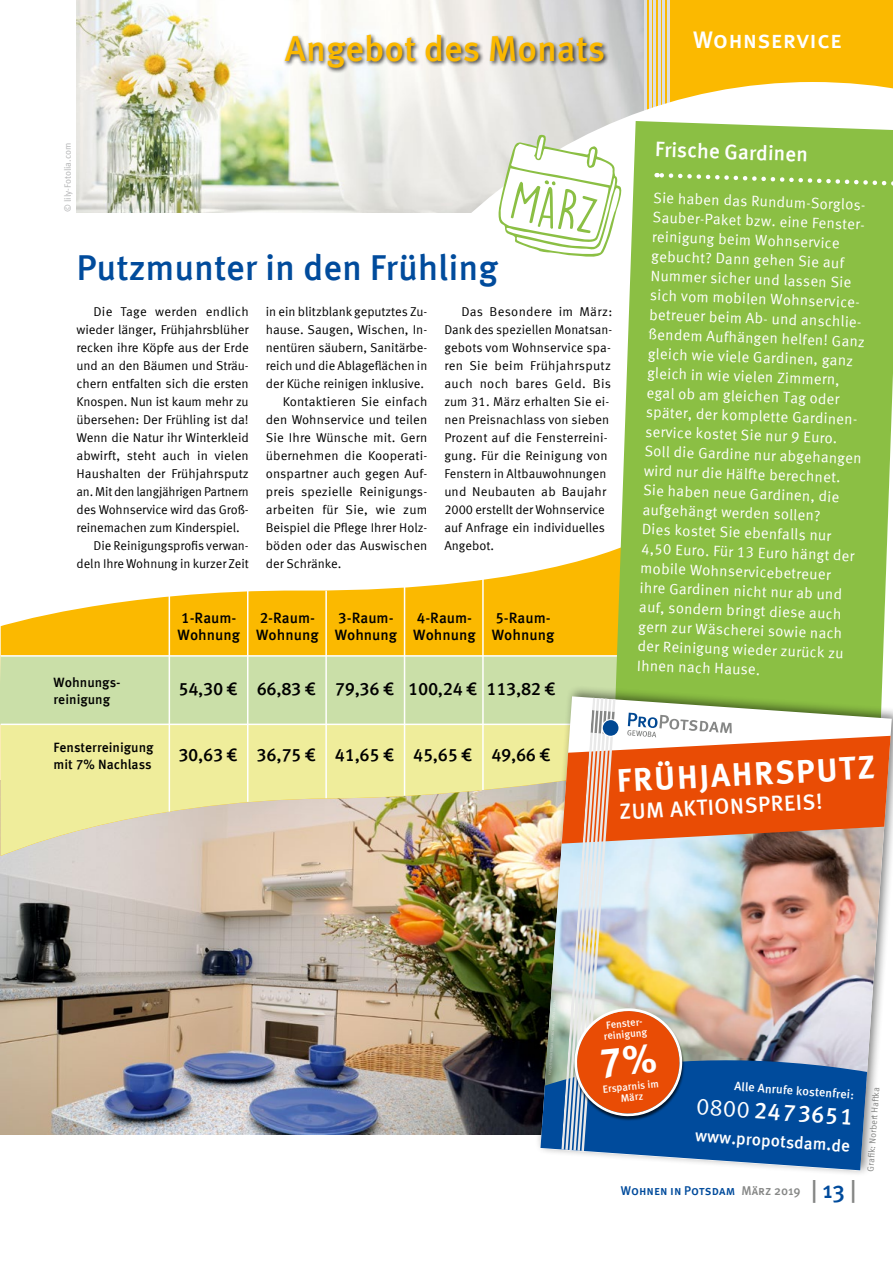
<style>
.page{position:relative;width:893px;height:1263px;background:#fff}
.page>*{position:absolute;margin:0;border:0;box-sizing:border-box;transform-origin:0 0}
.t1{font:500 36px "Meta Offc";color:#004b9c}
.t2{font:500 36px "Meta Offc";color:#fbb900}
.t3{font:700 32.55px "Meta Offc";color:#fff}
.t4{font:500 24px "Meta Sc Offc";letter-spacing:.005em;color:#fff}
.t5{font:500 23.4px "Meta Offc";color:#fff}
.t6{font:500 21.9px "Meta Offc";color:#fff}
.t7{font:500 21px "Meta Offc";color:#fff}
.t8{font:500 18px "Meta Offc";letter-spacing:-.02em;color:#000}
.t9{font:500 17.1px "Meta Offc";color:#fff}
.t10{font:500 16.5px "Meta Offc";color:#fff}
.t11{font:15px/19.5px "Meta Offc Norm";color:#fff}
.t12{font:500 15px/16.5px "Meta Offc";color:#000}
.t13{font:500 13.5px/16.5px "Meta Offc";color:#000}
.t14{font:12.75px/18px "Meta Offc Norm";color:#000}
.t15{font:500 12.75px "Meta Sc Offc";color:#004b9c}
.t16{font:12.75px "Meta Offc Norm";letter-spacing:.02em;color:#000}
.t17{font:500 12.3px "Meta Offc";color:#fff}
.t18{font:500 10.5px/10.8px "Meta Offc";color:#fff;text-align:center}
.t19{font:9px "Meta Offc Norm";color:#868786}
.t20{font:9px "Meta Offc Norm";color:#b1b2b3}
.s1{font-family:"Meta Offc Norm";font-weight:400}
.s2{color:#868786}
.s3{font-size:24px;color:#868786}
.s4{font-size:24px}
</style>
<div class="page">
<div style="left:644px;top:0;width:249px;height:146px;background:#fbb900"></div>
<img style="left:77px;top:0;width:567px;height:213px">
<hr style="left:649px;top:0;width:2px;height:115px;background:#dddede">
<hr style="left:644px;top:0;width:3px;height:115px;background:#dddede">
<hr style="left:653px;top:0;width:3px;height:115px;background:#dddede">
<hr style="left:658px;top:0;width:3px;height:115px;background:#dddede">
<hr style="left:662px;top:0;width:3px;height:115px;background:#dddede">
<hr style="left:667px;top:0;width:3px;height:115px;background:#dddede">
<svg style="left:462px;top:82px;width:431px;height:131px;background:#ede9dc"></svg>
<div style="left:282px;top:33px;width:327px;height:41px;background:#000;opacity:.75"></div>
<svg style="left:1px;top:550px;width:613px;height:105px;fill:#fbb900"></svg>
<hr style="left:169px;top:590px;width:1px;height:222px;background:#fff">
<hr style="left:247px;top:591px;width:1px;height:211px;background:#fff">
<hr style="left:325px;top:591px;width:2px;height:207px;background:#fff">
<hr style="left:404px;top:585px;width:1px;height:210px;background:#fff">
<hr style="left:482px;top:574px;width:2px;height:216px;background:#fff">
<div style="left:614px;top:121px;width:279px;height:535px;background:#8bbf44"></div>
<svg style="left:656px;top:171px;width:237px;height:17px;background:#96c556"></svg>
<svg style="left:608px;top:710px;width:284px;height:460px"></svg>
<svg style="left:695px;top:1164px;width:11px;height:6px"></svg>
<svg style="left:498px;top:134px;width:124px;height:124px"></svg>
<img style="left:0;top:656px;width:891px;height:500px">
<h1 class="t2" style="left:285px;top:28px;width:322px">Angebot des Monats</h1>
<h3 class="t4" style="left:693px;top:26px;width:150px">Wohnservice</h3>
<h3 class="t7" style="left:655px;top:137px;width:155px;rotate:2deg">Frische Gardinen</h3>
<p class="t11" style="left:654px;top:188px;width:219px;rotate:2deg">Sie haben das Rundum-Sorglos-<br>Sauber-Paket bzw. eine Fenster&shy;reinigung beim Wohnservice gebucht? Dann gehen Sie auf<br>Nummer sicher und lassen Sie sich vom mobilen Wohnservice&shy;betreuer beim Ab- und anschlie&shy;ßendem Aufhängen helfen! Ganz gleich wie viele Gardinen, ganz gleich in wie vielen Zimmern, egal ob am gleichen Tag oder später, der komplette Gardinen&shy;service kostet Sie nur 9 Euro.<br>Soll die Gardine nur abgehangen wird nur die Hälfte berechnet.<br>Sie haben neue Gardinen, die aufgehängt werden sollen?<br>Dies kostet Sie ebenfalls nur<br>4,50 Euro. Für 13 Euro hängt der mobile Wohnservicebetreuer ihre Gardinen nicht nur ab und auf, sondern bringt diese auch gern zur Wäscherei sowie nach der Reinigung wieder zurück zu<br>Ihnen nach Hause.</p>
<p class="t20" style="left:63px;top:212px;width:71px;rotate:-90deg">© lily-Fotolia.com</p>
<h1 class="t1" style="left:77px;top:246px;width:423px">Putzmunter in den Frühling</h1>
<p class="t14" style="left:94px;top:303px;width:157px">Die Tage werden endlich</p>
<p class="t14" style="left:77px;top:321px;width:174px">wieder länger, Frühjahrsblüher</p>
<p class="t14" style="left:77px;top:339px;width:174px">recken ihre Köpfe aus der Erde</p>
<p class="t14" style="left:77px;top:357px;width:174px">und an den Bäumen und Sträu-</p>
<p class="t14" style="left:77px;top:375px;width:174px">chern entfalten sich die ersten</p>
<p class="t14" style="left:77px;top:393px;width:174px">Knospen. Nun ist kaum mehr zu</p>
<p class="t14" style="left:77px;top:411px;width:174px">übersehen: Der Frühling ist da!</p>
<p class="t14" style="left:77px;top:429px;width:174px">Wenn die Natur ihr Winterkleid</p>
<p class="t14" style="left:77px;top:447px;width:174px">abwirft, steht auch in vielen</p>
<p class="t14" style="left:77px;top:465px;width:174px">Haushalten der Frühjahrsputz</p>
<p class="t14" style="left:77px;top:483px;width:174px">an. Mit den langjährigen Partnern</p>
<p class="t14" style="left:77px;top:501px;width:174px">des Wohnservice wird das Groß-</p>
<p class="t14" style="left:77px;top:519px;width:165px">reinemachen zum Kinderspiel.</p>
<p class="t14" style="left:94px;top:537px;width:157px">Die Reinigungsprofis verwan-</p>
<p class="t14" style="left:77px;top:555px;width:174px">deln Ihre Wohnung in kurzer Zeit</p>
<p class="t14" style="left:266px;top:303px;width:163px">in ein blitzblank geputztes Zu-</p>
<p class="t14" style="left:266px;top:321px;width:163px">hause. Saugen, Wischen, In-</p>
<p class="t14" style="left:266px;top:339px;width:163px">nentüren säubern, Sanitärbe-</p>
<p class="t14" style="left:266px;top:357px;width:163px">reich und die Ablageflächen in</p>
<p class="t14" style="left:266px;top:375px;width:160px">der Küche reinigen inklusive.</p>
<p class="t14" style="left:283px;top:393px;width:146px">Kontaktieren Sie einfach</p>
<p class="t14" style="left:266px;top:411px;width:163px">den Wohnservice und teilen</p>
<p class="t14" style="left:266px;top:429px;width:163px">Sie Ihre Wünsche mit. Gern</p>
<p class="t14" style="left:266px;top:447px;width:163px">übernehmen die Kooperati-</p>
<p class="t14" style="left:266px;top:465px;width:163px">onspartner auch gegen Auf-</p>
<p class="t14" style="left:266px;top:483px;width:163px">preis spezielle Reinigungs-</p>
<p class="t16" style="left:266px;top:502px;width:163px">arbeiten für Sie, wie zum</p>
<p class="t14" style="left:266px;top:519px;width:163px">Beispiel die Pflege Ihrer Holz-</p>
<p class="t14" style="left:266px;top:537px;width:163px">böden oder das Auswischen</p>
<p class="t14" style="left:266px;top:555px;width:77px">der Schränke.</p>
<p class="t14" style="left:444px;top:303px;width:170px;text-indent:17px">Das Besondere im März:<br>Dank des speziellen Monatsan&shy;gebots vom Wohnservice spa&shy;ren Sie beim Frühjahrsputz auch noch bares Geld. Bis zum 31. März erhalten Sie ei&shy;nen Preisnachlass von sieben<br>Prozent auf die Fensterreini&shy;gung. Für die Reinigung von<br>Fenstern in Altbauwohnungen und Neubauten ab Baujahr<br>2000 erstellt der Wohnservice auf Anfrage ein individuelles<br>Angebot.</p>
<p class="t12" style="left:178px;top:610px;width:64px">1-Raum-<br>Wohnung</p>
<p class="t12" style="left:256px;top:610px;width:64px">2-Raum-<br>Wohnung</p>
<p class="t12" style="left:335px;top:610px;width:64px">3-Raum-<br>Wohnung</p>
<p class="t12" style="left:413px;top:610px;width:64px">4-Raum-<br>Wohnung</p>
<p class="t12" style="left:492px;top:610px;width:64px">5-Raum-<br>Wohnung</p>
<h3 class="t8" style="left:178px;top:678px;width:379px">54,30 € 66,83 € 79,36 € 100,24 € 113,82 €</h3>
<p class="t13" style="left:54px;top:675px;width:69px">Wohnungs&shy;reinigung</p>
<p class="t13" style="left:54px;top:740px;width:102px">Fensterreinigung mit 7% Nachlass</p>
<h3 class="t8" style="left:178px;top:745px;width:374px">30,63 € 36,75 € 41,65 € 45,65 € 49,66 €</h3>
<h2 class="t3" style="left:616px;top:761px;width:259px;rotate:-3deg">FRÜHJAHRSPUTZ</h2>
<h3 class="t6" style="left:619px;top:799px;width:205px;rotate:-3deg">ZUM AKTIONSPREIS!</h3>
<p class="t18" style="left:602px;top:1020px;width:45px;rotate:-6deg">Fenster&shy;reinigung</p>
<p class="t18" style="left:602px;top:1084px;width:58px;rotate:-6deg">Ersparnis im<br>März</p>
<p class="t17" style="left:735px;top:1079px;width:124px;rotate:4deg">Alle Anrufe kostenfrei:</p>
<h3 class="t5" style="left:697px;top:1092px;width:159px;rotate:4deg"><span class="s1">0800</span> 2473651</h3>
<p class="t10" style="left:698px;top:1126px;width:154px;rotate:4deg">www.ProPotsdam.de</p>
<h3 class="t9" style="left:696px;top:1125px;width:157px;rotate:4deg">www.propotsdam.de</h3>
<p class="t15" style="left:621px;top:1183px;width:237px">Wohnen in Potsdam <span class="s2">März 2019</span> <span class="s3">|</span> <span class="s4">13</span> <span class="s3">|</span></p>
<p class="t19" style="left:865px;top:1171px;width:86px;rotate:-86deg">Grafi k: Norbert Haftka</p>
</div>
